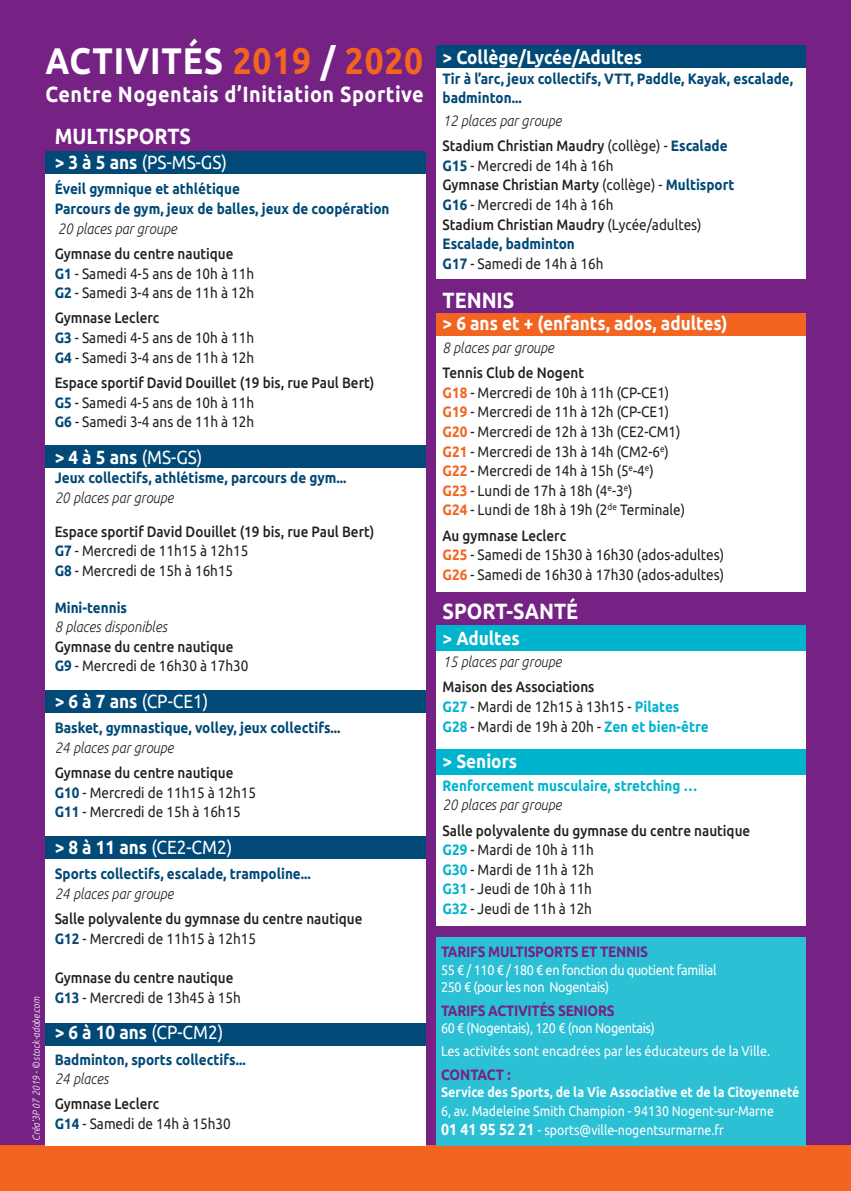
<style>
.page{position:relative;width:851px;height:1191px;background:#fff}
.page>*{position:absolute;margin:0;border:0;box-sizing:border-box;transform-origin:0 0}
.t1{font:700 37px "Ubuntu";letter-spacing:.025em;color:#fff;scale:.9 1}
.t2{font:700 22px/41.8px "Ubuntu";letter-spacing:.01em;color:#fff;scale:.9 1}
.t3{font:700 19px "Ubuntu";color:#fff;scale:.9 1}
.t4{font:19px "Ubuntu";color:#fff;scale:.9 1}
.t5{font:15px/19.6px "Ubuntu";color:#231f20;scale:.9 1}
.t6{font:500 15px/19.6px "Ubuntu";color:#231f20;scale:.9 1}
.t7{font:700 15px/19.6px "Ubuntu";color:#014976;scale:.9 1}
.t8{font:italic 300 15px "Ubuntu";color:#231f20;scale:.9 1}
.t9{font:700 15px "Ubuntu";letter-spacing:-.02em;color:#752284;scale:.9 1}
.t10{font:700 15px "Ubuntu";color:#00b4cd;scale:.9 1}
.t11{font:14px/19.2px "Ubuntu";color:#fff;scale:.88 1}
.t12{font:14px/23.2px "Ubuntu";color:#fff;scale:.9 1}
.t13{font:14px/17.6px "Ubuntu";letter-spacing:-.025em;color:#fff;scale:.9 1}
.t14{font:700 14px "Ubuntu";color:#fff;scale:.88 1}
.t15{font:italic 300 10px "Ubuntu";color:#fff;scale:.9 1}
.s1{color:#f36421}
.s2{font-weight:700}
.s3{font-weight:500}
.s4{font-weight:700;color:#014976}
.s5{font-weight:400}
.s6{font-weight:300;font-style:italic}
.s7{font-weight:700;color:#f36421}
.s8{font-weight:700;color:#00b4cd}
.s9{font-weight:700;font-size:16px}
</style>
<div class="page">
<div style="left:0;top:0;width:850px;height:1191px;background:#752284"></div>
<div style="left:0;top:1145px;width:850px;height:46px;background:#f36421"></div>
<div style="left:45px;top:153px;width:380px;height:992px;background:#fff"></div>
<div style="left:435px;top:62px;width:370px;height:217px;background:#fff"></div>
<div style="left:435px;top:324px;width:370px;height:268px;background:#fff"></div>
<div style="left:435px;top:629px;width:370px;height:296px;background:#fff"></div>
<div style="left:45px;top:151px;width:380px;height:23px;background:#014976"></div>
<div style="left:45px;top:445px;width:380px;height:23px;background:#014976"></div>
<div style="left:45px;top:690px;width:380px;height:23px;background:#014976"></div>
<div style="left:45px;top:836px;width:380px;height:23px;background:#014976"></div>
<div style="left:45px;top:1022px;width:380px;height:23px;background:#014976"></div>
<div style="left:435px;top:45px;width:370px;height:23px;background:#014976"></div>
<div style="left:435px;top:313px;width:370px;height:23px;background:#f36421"></div>
<div style="left:435px;top:625px;width:370px;height:26px;background:#00b4cd"></div>
<div style="left:435px;top:749px;width:370px;height:26px;background:#00b4cd"></div>
<div style="left:435px;top:937px;width:370px;height:208px;background:#2cc0d5"></div>
<h1 class="t1" style="left:45px;top:38px;width:421px">ACTIVITÉS <span class="s1">2019</span> / <span class="s1">2020</span></h1>
<h2 class="t2" style="left:55px;top:73px;width:411px;text-indent:-9px">Centre Nogentais d’Initiation Sportive<br>MULTISPORTS</h2>
<p class="t4" style="left:55px;top:151px;width:193px"><span class="s2">&gt; 3 à 5 ans</span> (PS-MS-GS)</p>
<p class="t7" style="left:55px;top:179px;width:373px">Éveil gymnique et athlétique<br>Parcours de gym, jeux de balles, jeux de coopération</p>
<p class="t8" style="left:58px;top:219px;width:134px">20 places par groupe</p>
<p class="t5" style="left:55px;top:243px;width:223px"><span class="s3">Gymnase du centre nautique<br></span><span class="s4">G1</span> - Samedi 4-5 ans de 10h à 11h<br><span class="s4">G2</span> - Samedi 3-4 ans de 11h à 12h</p>
<p class="t5" style="left:55px;top:308px;width:223px"><span class="s3">Gymnase Leclerc<br></span><span class="s4">G3</span> - Samedi 4-5 ans de 10h à 11h<br><span class="s4">G4</span> - Samedi 3-4 ans de 11h à 12h</p>
<p class="t6" style="left:55px;top:372px;width:356px">Espace sportif David Douillet (19 bis, rue Paul Bert)<br><span class="s4">G5</span> <span class="s5">- Samedi 4-5 ans de 10h à 11h<br></span><span class="s4">G6</span> <span class="s5">- Samedi 3-4 ans de 11h à 12h</span></p>
<p class="t3" style="left:55px;top:445px;width:166px">&gt; 4 à 5 ans <span class="s5">(MS-GS)</span></p>
<p class="t7" style="left:55px;top:468px;width:325px">Jeux collectifs, athlétisme, parcours de gym...</p>
<p class="t8" style="left:55px;top:488px;width:134px">20 places par groupe</p>
<p class="t6" style="left:55px;top:521px;width:356px">Espace sportif David Douillet (19 bis, rue Paul Bert)<br><span class="s4">G7</span> <span class="s5">- Mercredi de 11h15 à 12h15<br></span><span class="s4">G8</span> <span class="s5">- Mercredi de 15h à 16h15</span></p>
<p class="t7" style="left:55px;top:597px;width:82px">Mini-tennis</p>
<p class="t8" style="left:55px;top:618px;width:126px">8 places disponibles</p>
<p class="t6" style="left:55px;top:636px;width:217px">Gymnase du centre nautique<br><span class="s4">G9</span> <span class="s5">- Mercredi de 16h30 à 17h30</span></p>
<p class="t4" style="left:55px;top:690px;width:172px"><span class="s2">&gt; 6 à 7 ans</span> (CP-CE1)</p>
<p class="t7" style="left:55px;top:718px;width:319px">Basket, gymnastique, volley, jeux collectifs...</p>
<p class="t8" style="left:55px;top:738px;width:134px">24 places par groupe</p>
<p class="t5" style="left:55px;top:762px;width:225px"><span class="s3">Gymnase du centre nautique<br></span><span class="s4">G10</span> - Mercredi de 11h15 à 12h15<br><span class="s4">G11</span> - Mercredi de 15h à 16h15</p>
<p class="t4" style="left:55px;top:835px;width:199px"><span class="s2">&gt; 8 à 11 ans</span> (CE2-CM2)</p>
<p class="t7" style="left:55px;top:864px;width:286px">Sports collectifs, escalade, trampoline...</p>
<p class="t8" style="left:55px;top:884px;width:134px">24 places par groupe</p>
<p class="t6" style="left:55px;top:908px;width:343px">Salle polyvalente du gymnase du centre nautique<br><span class="s4">G12</span> <span class="s5">- Mercredi de 11h15 à 12h15</span></p>
<p class="t6" style="left:55px;top:967px;width:208px">Gymnase du centre nautique<br><span class="s4">G13</span> <span class="s5">- Mercredi de 13h45 à 15h</span></p>
<p class="t3" style="left:55px;top:1021px;width:189px">&gt; 6 à 10 ans <span class="s5">(CP-CM2)</span></p>
<p class="t7" style="left:55px;top:1049px;width:214px">Badminton, sports collectifs...</p>
<p class="t8" style="left:55px;top:1069px;width:61px">24 places</p>
<p class="t5" style="left:55px;top:1093px;width:197px"><span class="s3">Gymnase Leclerc<br></span><span class="s4">G14</span> - Samedi de 14h à 15h30</p>
<p class="t15" style="left:30px;top:1140px;width:162px;rotate:-90deg">Créa’3P 07 2019 - © stock-adobe.com</p>
<p class="t3" style="left:442px;top:46px;width:223px">&gt; Collège/Lycée/Adultes</p>
<p class="t7" style="left:442px;top:68px;width:391px">Tir à l’arc, jeux collectifs, VTT, Paddle, Kayak, escalade, badminton...</p>
<p class="t6" style="left:442px;top:107px;width:318px;line-height:25.2px"><span class="s6">12 places par groupe<br></span>Stadium Christian Maudry <span class="s5">(collège) -</span> <span class="s4">Escalade</span></p>
<p class="t5" style="left:442px;top:155px;width:326px"><span class="s4">G15</span> - Mercredi de 14h à 16h<br><span class="s3">Gymnase Christian Marty</span> (collège) - <span class="s4">Multisport<br>G16</span> - Mercredi de 14h à 16h<br><span class="s3">Stadium Christian Maudry</span> (Lycée/adultes)<br><span class="s4">Escalade, badminton<br>G17</span> - Samedi de 14h à 16h</p>
<h2 class="t2" style="left:442px;top:279px;width:81px">TENNIS</h2>
<p class="t3" style="left:442px;top:312px;width:318px">&gt; 6 ans et + (enfants, ados, adultes)</p>
<p class="t8" style="left:442px;top:338px;width:125px">8 places par groupe</p>
<p class="t5" style="left:442px;top:362px;width:271px"><span class="s3">Tennis Club de Nogent<br></span><span class="s7">G18</span> - Mercredi de 10h à 11h (CP-CE1)<br><span class="s7">G19</span> - Mercredi de 11h à 12h (CP-CE1)<br><span class="s7">G20</span> - Mercredi de 12h à 13h (CE2-CM1)<br><span class="s7">G21</span> - Mercredi de 13h à 14h (CM2-6<sup>e</sup>)<br><span class="s7">G22</span> - Mercredi de 14h à 15h (5<sup>e</sup>-4<sup>e</sup>)<br><span class="s7">G23</span> - Lundi de 17h à 18h (4<sup>e</sup>-3<sup>e</sup>)<br><span class="s7">G24</span> - Lundi de 18h à 19h (2<sup>de</sup> Terminale)</p>
<p class="t5" style="left:442px;top:525px;width:314px"><span class="s3">Au gymnase Leclerc<br></span><span class="s7">G25</span> - Samedi de 15h30 à 16h30 (ados-adultes)<br><span class="s7">G26</span> - Samedi de 16h30 à 17h30 (ados-adultes)</p>
<h2 class="t2" style="left:442px;top:590px;width:152px">SPORT-SANTÉ</h2>
<p class="t3" style="left:442px;top:626px;width:87px">&gt; Adultes</p>
<p class="t8" style="left:442px;top:652px;width:134px">15 places par groupe</p>
<p class="t5" style="left:442px;top:677px;width:297px"><span class="s3">Maison des Associations<br></span><span class="s8">G27</span> - Mardi de 12h15 à 13h15 - <span class="s8">Pilates<br>G28</span> - Mardi de 19h à 20h - <span class="s8">Zen et bien-être</span></p>
<p class="t3" style="left:442px;top:750px;width:84px">&gt; Seniors</p>
<p class="t10" style="left:442px;top:776px;width:284px">Renforcement musculaire, stretching …</p>
<p class="t8" style="left:442px;top:796px;width:134px">20 places par groupe</p>
<p class="t5" style="left:442px;top:820px;width:343px"><span class="s3">Salle polyvalente du gymnase du centre nautique<br></span><span class="s8">G29</span> - Mardi de 10h à 11h<br><span class="s8">G30</span> - Mardi de 11h à 12h<br><span class="s8">G31</span> - Jeudi de 10h à 11h<br><span class="s8">G32</span> - Jeudi de 11h à 12h</p>
<p class="t9" style="left:441px;top:943px;width:231px">TARIFS MULTISPORTS ET TENNIS</p>
<p class="t13" style="left:441px;top:960px;width:308px">55 € / 110 € / 180 € en fonction du quotient familial<br>250 € (pour les non Nogentais)</p>
<p class="t9" style="left:441px;top:1001px;width:194px">TARIFS ACTIVITÉS SENIORS</p>
<p class="t12" style="left:441px;top:1016px;width:367px">60 € (Nogentais), 120 € (non Nogentais)<br>Les activités sont encadrées par les éducateurs de la Ville.</p>
<p class="t9" style="left:441px;top:1065px;width:79px">CONTACT :</p>
<p class="t14" style="left:441px;top:1083px;width:409px">Service des Sports, de la Vie Associative et de la Citoyenneté</p>
<p class="t11" style="left:441px;top:1100px;width:379px">6, av. Madeleine Smith Champion - 94130 Nogent-sur-Marne<br><span class="s9">01 41 95 52 21</span> - sports@ville-nogentsurmarne.fr</p>
</div>
